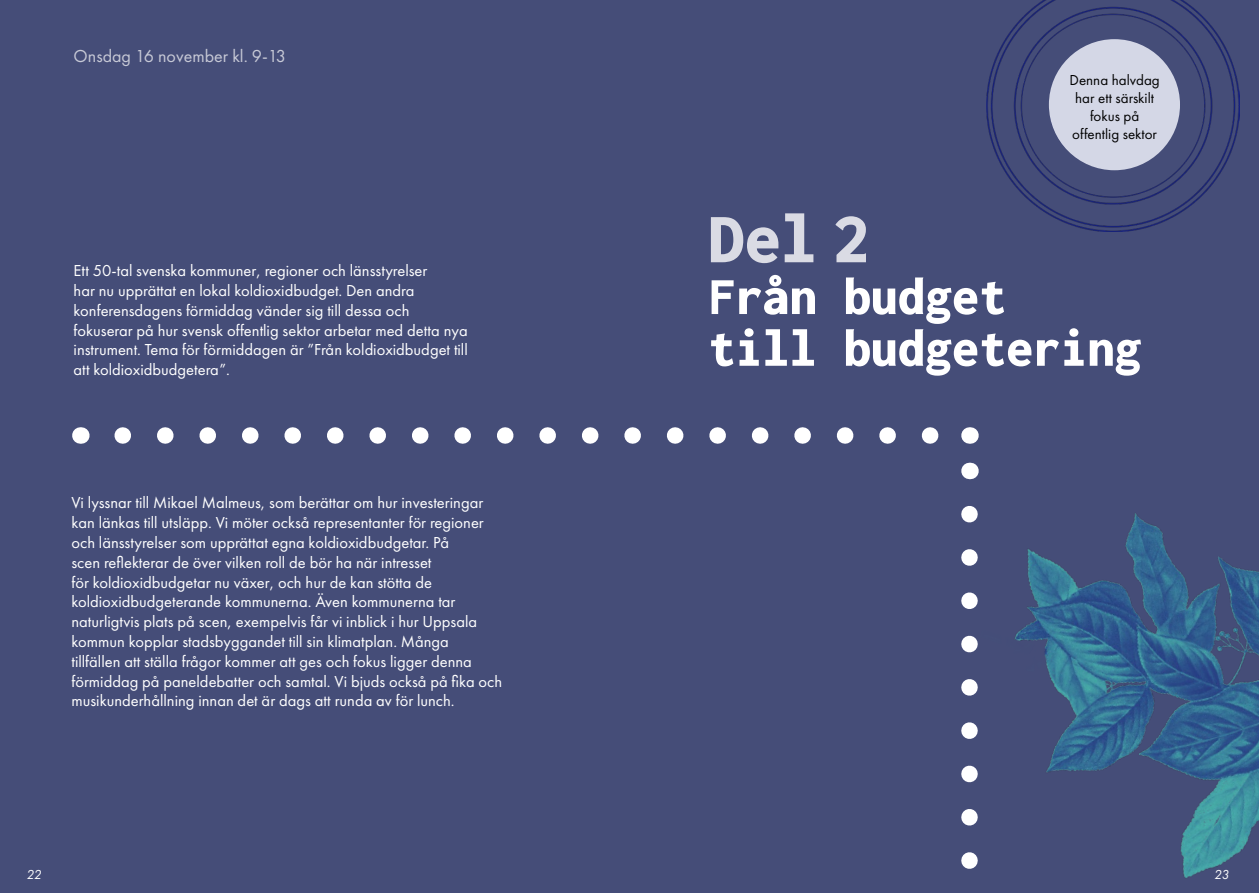
<style>
.page{position:relative;width:1259px;height:893px;background:#454d78}
.page>*{position:absolute;margin:0;border:0;box-sizing:border-box;transform-origin:0 0}
.t1{font:72.45px "Inconsolata";color:#dadbe4}
.t2{font:54.15px/51.8px "Inconsolata";color:#fff}
.t3{font:18px "Futura PT";color:#c7c9d6}
.t4{font:16.5px/19.8px "Futura PT";color:#fff}
.t5{font:15px/18px "Futura PT";color:#000;text-align:center}
.t6{font:italic 13.5px "Futura PT";color:#fff}
</style>
<div class="page">
<img style="left:961px;top:462px;width:298px;height:416px">
<img style="left:986px;top:0;width:253px;height:232px">
<div style="left:1049px;top:39px;width:131px;height:131px;background:#d4d7e6;border-radius:50%"></div>
<svg style="left:123px;top:427px;width:816px;height:17px"></svg>
<svg style="left:80px;top:427px;width:1px;height:17px"></svg>
<svg style="left:969px;top:427px;width:1px;height:17px"></svg>
<svg style="left:969px;top:463px;width:1px;height:16px"></svg>
<svg style="left:961px;top:514px;width:16px;height:364px"></svg>
<p class="t3" style="left:74px;top:45px;width:214px">Onsdag 16 november kl. 9-13</p>
<p class="t4" style="left:74px;top:261px;width:396px">Ett 50-tal svenska kommuner, regioner och länsstyrelser<br>har nu upprättat en lokal koldioxidbudget. Den andra konferensdagens förmiddag vänder sig till dessa och fokuserar på hur svensk offentlig sektor arbetar med detta nya instrument. Tema för förmiddagen är ”Från koldioxidbudget till att koldioxidbudgetera”.</p>
<p class="t4" style="left:71px;top:493px;width:432px">Vi lyssnar till Mikael Malmeus, som berättar om hur investeringar kan länkas till utsläpp. Vi möter också representanter för regioner och länsstyrelser som upprättat egna koldioxidbudgetar. På<br>scen reflekterar de över vilken roll de bör ha när intresset<br>för koldioxidbudgetar nu växer, och hur de kan stötta de koldioxidbudgeterande kommunerna. Även kommunerna tar naturligtvis plats på scen, exempelvis får vi inblick i hur Uppsala kommun kopplar stadsbyggandet till sin klimatplan. Många<br>tillfällen att ställa frågor kommer att ges och fokus ligger denna förmiddag på paneldebatter och samtal. Vi bjuds också på fika och musikunderhållning innan det är dags att runda av för lunch.</p>
<p class="t5" style="left:1069px;top:71px;width:92px">Denna halvdag har ett särskilt fokus på offentlig sektor</p>
<h1 class="t1" style="left:708px;top:190px;width:162px">Del 2</h1>
<h2 class="t2" style="left:708px;top:272px;width:434px">Från budget<br>till budgetering</h2>
<p class="t6" style="left:26px;top:866px;width:16px">22</p>
<p class="t6" style="left:1214px;top:866px;width:16px">23</p>
</div>
